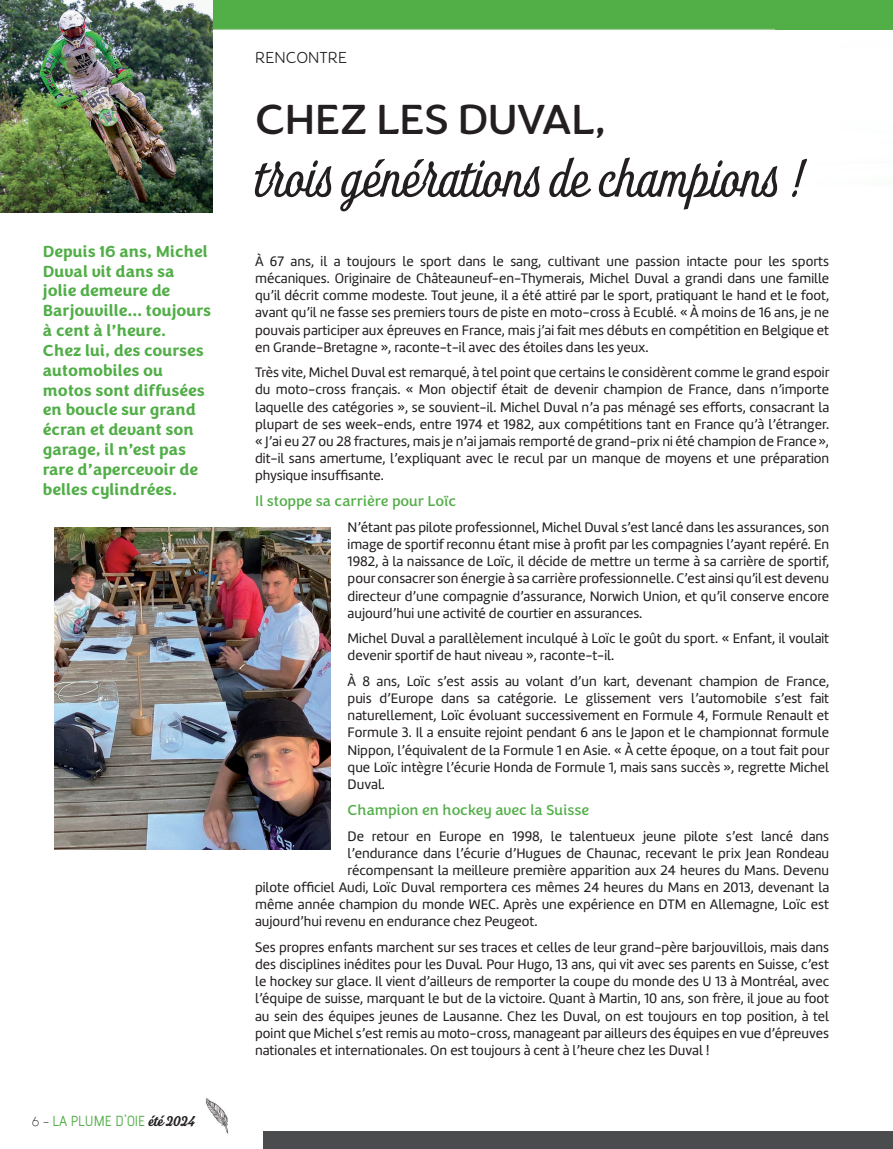
<style>
.page{position:relative;width:893px;height:1149px;background:#fff}
.page>*{position:absolute;margin:0;border:0;box-sizing:border-box;transform-origin:0 0}
.t1{font:52.5px "Look Script";letter-spacing:-.025em;color:#231f20}
.t2{font:43.5px "Congenial";letter-spacing:-.025em;color:#231f20;scale:1.04 1}
.t3{font:700 16.5px/19.8px "Congenial";color:#51ae47}
.t4{font:200 16.5px "Congenial";color:#231f20}
.t5{font:15px "Congenial";color:#51ae47}
.t6{font:14.25px/17.1px "Marine";color:#231f20;text-align:justify}
.t7{font:14.25px "Arvin";color:#51ae47}
.s1{font-weight:300;color:#231f20}
.s2{font-family:"Look Script";font-weight:700;color:#231f20}
</style>
<div class="page">
<div style="left:264px;top:1131px;width:629px;height:17px;background:#4b4c4d"></div>
<img style="left:205px;top:1098px;width:24px;height:36px">
<div style="left:213px;top:0;width:680px;height:30px;background:#52ae47"></div>
<img style="left:0;top:0;width:213px;height:212px">
<img style="left:55px;top:527px;width:276px;height:322px">
<p class="t3" style="left:43px;top:242px;width:170px">Depuis 16 ans, Michel<br>Duval vit dans sa jolie demeure de<br>Barjouville… toujours à cent à l’heure.<br>Chez lui, des courses automobiles ou motos sont diffusées en boucle sur grand écran et devant son garage, il n’est pas rare d’apercevoir de belles cylindrées.</p>
<p class="t7" style="left:32px;top:1112px;width:164px"><span class="s1">6 -</span> LA PLUME D’OIE <span class="s2">été 2024</span></p>
<p class="t4" style="left:255px;top:48px;width:94px">RENCONTRE</p>
<h2 class="t2" style="left:255px;top:94px;width:339px">CHEZ LES DUVAL,</h2>
<h1 class="t1" style="left:255px;top:146px;width:550px">trois générations de champions !</h1>
<p class="t6" style="left:255px;top:253px;width:576px">À 67 ans, il a toujours le sport dans le sang, cultivant une passion intacte pour les sports mécaniques. Originaire de Châteauneuf-en-Thymerais, Michel Duval a grandi dans une famille qu’il décrit comme modeste. Tout jeune, il a été attiré par le sport, pratiquant le hand et le foot, avant qu’il ne fasse ses premiers tours de piste en moto-cross à Ecublé. « À moins de 16 ans, je ne pouvais participer aux épreuves en France, mais j’ai fait mes débuts en compétition en Belgique et en Grande-Bretagne », raconte-t-il avec des étoiles dans les yeux.</p>
<p class="t6" style="left:255px;top:364px;width:576px">Très vite, Michel Duval est remarqué, à tel point que certains le considèrent comme le grand espoir du moto-cross français. « Mon objectif était de devenir champion de France, dans n’importe laquelle des catégories », se souvient-il. Michel Duval n’a pas ménagé ses efforts, consacrant la plupart de ses week-ends, entre 1974 et 1982, aux compétitions tant en France qu’à l’étranger. « J’ai eu 27 ou 28 fractures, mais je n’ai jamais remporté de grand-prix ni été champion de France », dit-il sans amertume, l’expliquant avec le recul par un manque de moyens et une préparation physique insuffisante.</p>
<p class="t5" style="left:255px;top:492px;width:203px">Il stoppe sa carrière pour Loïc</p>
<p class="t6" style="left:348px;top:518px;width:483px">N’étant pas pilote professionnel, Michel Duval s’est lancé dans les assurances, son image de sportif reconnu étant mise à profit par les compagnies l’ayant repéré. En 1982, à la naissance de Loïc, il décide de mettre un terme à sa carrière de sportif, pour consacrer son énergie à sa carrière professionnelle. C’est ainsi qu’il est devenu directeur d’une compagnie d’assurance, Norwich Union, et qu’il conserve encore aujourd’hui une activité de courtier en assurances.</p>
<p class="t6" style="left:348px;top:629px;width:483px">Michel Duval a parallèlement inculqué à Loïc le goût du sport. « Enfant, il voulait devenir sportif de haut niveau », raconte-t-il.</p>
<p class="t6" style="left:348px;top:672px;width:483px">À 8 ans, Loïc s’est assis au volant d’un kart, devenant champion de France, puis d’Europe dans sa catégorie. Le glissement vers l’automobile s’est fait naturellement, Loïc évoluant successivement en Formule 4, Formule Renault et Formule 3. Il a ensuite rejoint pendant 6 ans le Japon et le championnat formule Nippon, l’équivalent de la Formule 1 en Asie. « À cette époque, on a tout fait pour que Loïc intègre l’écurie Honda de Formule 1, mais sans succès », regrette Michel Duval.</p>
<p class="t5" style="left:348px;top:801px;width:243px">Champion en hockey avec la Suisse</p>
<p class="t6" style="left:348px;top:827px;width:483px">De retour en Europe en 1998, le talentueux jeune pilote s’est lancé dans</p>
<p class="t6" style="left:348px;top:844px;width:483px">l’endurance dans l’écurie d’Hugues de Chaunac, recevant le prix Jean Rondeau</p>
<p class="t6" style="left:348px;top:861px;width:483px">récompensant la meilleure première apparition aux 24 heures du Mans. Devenu</p>
<p class="t6" style="left:255px;top:878px;width:576px">pilote officiel Audi, Loïc Duval remportera ces mêmes 24 heures du Mans en 2013, devenant la</p>
<p class="t6" style="left:255px;top:895px;width:575px">même année champion du monde WEC. Après une expérience en DTM en Allemagne, Loïc est</p>
<p class="t6" style="left:255px;top:912px;width:284px">aujourd’hui revenu en endurance chez Peugeot.</p>
<p class="t6" style="left:255px;top:938px;width:576px">Ses propres enfants marchent sur ses traces et celles de leur grand-père barjouvillois, mais dans des disciplines inédites pour les Duval. Pour Hugo, 13 ans, qui vit avec ses parents en Suisse, c’est le hockey sur glace. Il vient d’ailleurs de remporter la coupe du monde des U 13 à Montréal, avec l’équipe de suisse, marquant le but de la victoire. Quant à Martin, 10 ans, son frère, il joue au foot au sein des équipes jeunes de Lausanne. Chez les Duval, on est toujours en top position, à tel point que Michel s’est remis au moto-cross, manageant par ailleurs des équipes en vue d’épreuves nationales et internationales. On est toujours à cent à l’heure chez les Duval !</p>
</div>
